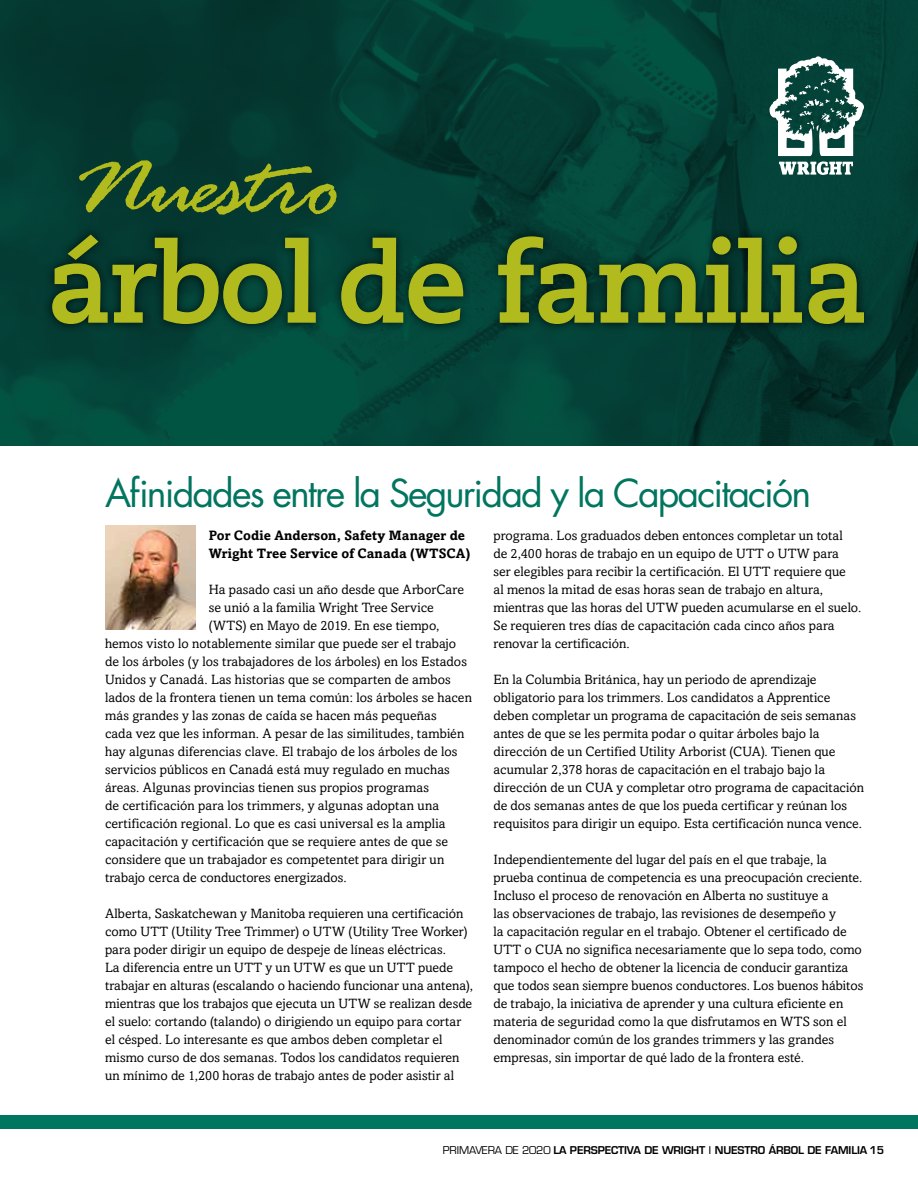
<style>
.page{position:relative;width:918px;height:1188px;background:#fff}
.page>*{position:absolute;margin:0;border:0;box-sizing:border-box;transform-origin:0 0}
.t1{font:37.5px "Futura";letter-spacing:-.05em;color:#00755f}
.t2{font:13.5px/18px "Amasis";letter-spacing:.005em;color:#000}
.t3{font:700 13.5px/18px "Amasis";letter-spacing:.005em;color:#000}
.t4{font:600 10.5px "Eurostile";letter-spacing:-.015em;color:#000}
.s1{font-weight:400}
</style>
<div class="page">
<img style="left:0;top:0;width:918px;height:446px">
<svg style="left:715px;top:14px;width:149px;height:161px;background:#2d5e56"></svg>
<div style="left:0;top:1115px;width:918px;height:14px;background:#00755f"></div>
<img style="left:105px;top:526px;width:90px;height:104px">
<svg style="left:79px;top:160px;width:258px;height:55px;background:#385f2a"></svg>
<div style="left:332px;top:227px;width:541px;height:106px;background:#000;opacity:.75"></div>
<svg style="left:340px;top:236px;width:525px;height:89px;background:#446a29"></svg>
<div style="left:43px;top:226px;width:282px;height:108px;background:#000;opacity:.75"></div>
<svg style="left:51px;top:233px;width:266px;height:92px;background:#476927"></svg>
<h1 class="t1" style="left:105px;top:467px;width:708px">Afinidades entre la Seguridad y la Capacitación</h1>
<p class="t3" style="left:209px;top:526px;width:263px">Por Codie Anderson, Safety Manager de<br>Wright Tree Service of Canada (WTSCA)</p>
<p class="t2" style="left:209px;top:580px;width:257px">Ha pasado casi un año desde que ArborCare</p>
<p class="t2" style="left:209px;top:598px;width:227px">se unió a la familia Wright Tree Service</p>
<p class="t2" style="left:209px;top:616px;width:232px">(WTS) en Mayo de 2019. En ese tiempo,</p>
<p class="t2" style="left:105px;top:634px;width:353px">hemos visto lo notablemente similar que puede ser el trabajo</p>
<p class="t2" style="left:105px;top:652px;width:364px">de los árboles (y los trabajadores de los árboles) en los Estados</p>
<p class="t2" style="left:105px;top:670px;width:347px">Unidos y Canadá. Las historias que se comparten de ambos</p>
<p class="t2" style="left:105px;top:688px;width:369px">lados de la frontera tienen un tema común: los árboles se hacen</p>
<p class="t2" style="left:105px;top:706px;width:333px">más grandes y las zonas de caída se hacen más pequeñas</p>
<p class="t2" style="left:105px;top:724px;width:361px">cada vez que les informan. A pesar de las similitudes, también</p>
<p class="t2" style="left:105px;top:742px;width:354px">hay algunas diferencias clave. El trabajo de los árboles de los</p>
<p class="t2" style="left:105px;top:760px;width:346px">servicios públicos en Canadá está muy regulado en muchas</p>
<p class="t2" style="left:105px;top:778px;width:326px">áreas. Algunas provincias tienen sus propios programas</p>
<p class="t2" style="left:105px;top:796px;width:336px">de certificación para los trimmers, y algunas adoptan una</p>
<p class="t2" style="left:105px;top:814px;width:342px">certificación regional. Lo que es casi universal es la amplia</p>
<p class="t2" style="left:105px;top:832px;width:345px">capacitación y certificación que se requiere antes de que se</p>
<p class="t2" style="left:105px;top:850px;width:341px">considere que un trabajador es competentet para dirigir un</p>
<p class="t2" style="left:105px;top:868px;width:243px">trabajo cerca de conductores energizados.</p>
<p class="t2" style="left:105px;top:904px;width:369px">Alberta, Saskatchewan y Manitoba requieren una certificación como UTT (Utility Tree Trimmer) o UTW (Utility Tree Worker) para poder dirigir un equipo de despeje de líneas eléctricas.<br>La diferencia entre un UTT y un UTW es que un UTT puede trabajar en alturas (escalando o haciendo funcionar una antena), mientras que los trabajos que ejecuta un UTW se realizan desde el suelo: cortando (talando) o dirigiendo un equipo para cortar el césped. Lo interesante es que ambos deben completar el mismo curso de dos semanas. Todos los candidatos requieren un mínimo de 1,200 horas de trabajo antes de poder asistir al</p>
<p class="t2" style="left:494px;top:526px;width:369px">programa. Los graduados deben entonces completar un total<br>de 2,400 horas de trabajo en un equipo de UTT o UTW para<br>ser elegibles para recibir la certificación. El UTT requiere que<br>al menos la mitad de esas horas sean de trabajo en altura, mientras que las horas del UTW pueden acumularse en el suelo.<br>Se requieren tres días de capacitación cada cinco años para renovar la certificación.</p>
<p class="t2" style="left:494px;top:670px;width:372px">En la Columbia Británica, hay un periodo de aprendizaje obligatorio para los trimmers. Los candidatos a Apprentice deben completar un programa de capacitación de seis semanas antes de que se les permita podar o quitar árboles bajo la dirección de un Certified Utility Arborist (CUA). Tienen que acumular 2,378 horas de capacitación en el trabajo bajo la dirección de un CUA y completar otro programa de capacitación de dos semanas antes de que los pueda certificar y reúnan los requisitos para dirigir un equipo. Esta certificación nunca vence.</p>
<p class="t2" style="left:494px;top:850px;width:371px">Independientemente del lugar del país en el que trabaje, la prueba continua de competencia es una preocupación creciente.<br>Incluso el proceso de renovación en Alberta no sustituye a<br>las observaciones de trabajo, las revisiones de desempeño y<br>la capacitación regular en el trabajo. Obtener el certificado de UTT o CUA no significa necesariamente que lo sepa todo, como tampoco el hecho de obtener la licencia de conducir garantiza que todos sean siempre buenos conductores. Los buenos hábitos de trabajo, la iniciativa de aprender y una cultura eficiente en materia de seguridad como la que disfrutamos en WTS son el denominador común de los grandes trimmers y las grandes empresas, sin importar de qué lado de la frontera esté.</p>
<p class="t4" style="left:443px;top:1144px;width:443px"><span class="s1">PRIMAVERA DE 2020</span> LA PERSPECTIVA DE WRIGHT | NUESTRO ÁRBOL DE FAMILIA 15</p>
</div>
